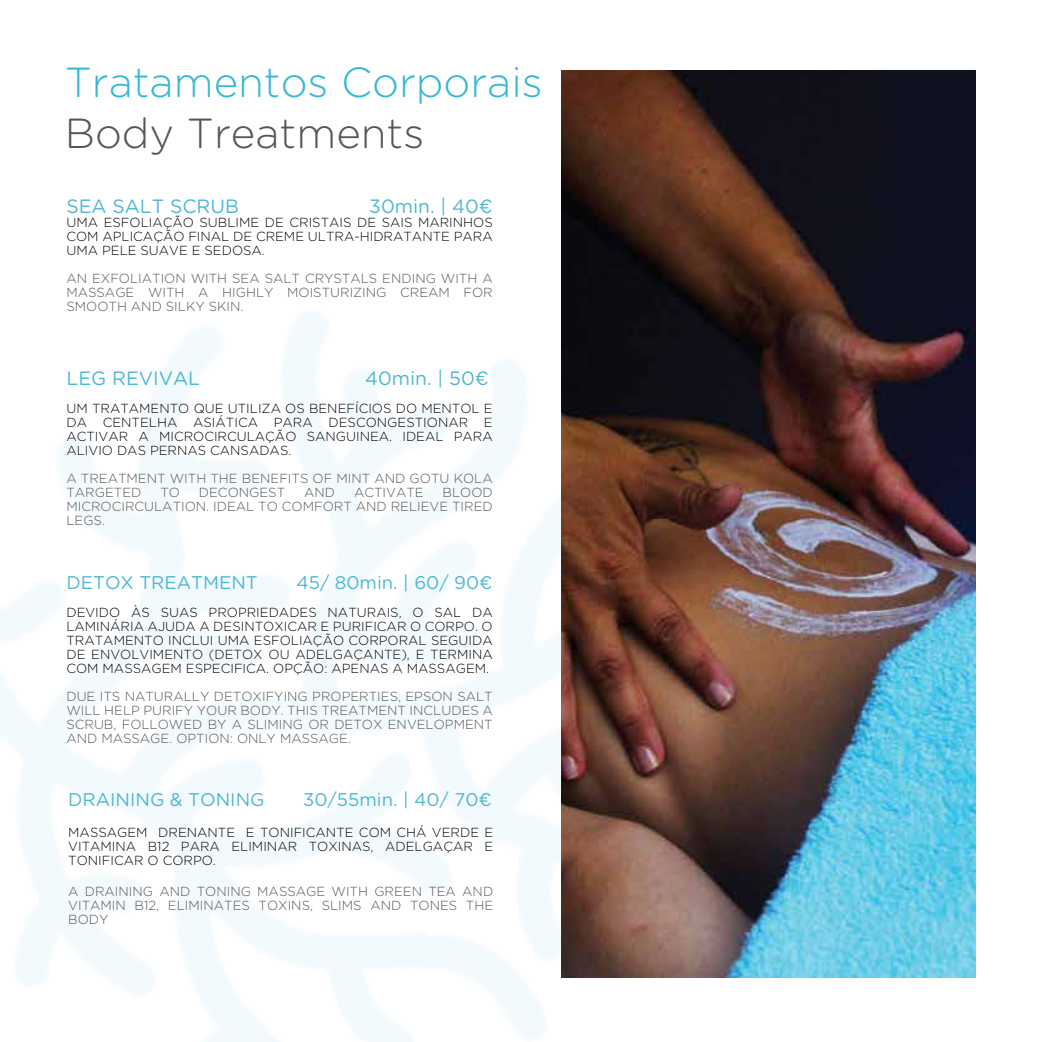
<style>
.page{position:relative;width:1042px;height:1042px;background:#fff}
.page>*{position:absolute;margin:0;border:0;box-sizing:border-box;transform-origin:0 0}
.t1{font:300 42px "Gotham Rounded";color:#36b9d4}
.t2{font:300 42px "Gotham Rounded";color:#575757}
.t3{font:19.25px "Gotham Rounded";color:#4db7d1}
.t4{font:18.38px "Gotham Rounded";color:#4db7d1}
.t5{font:300 13.12px/14px "Gotham Rounded";color:#040404;text-align:justify}
.t6{font:300 13.12px/14px "Gotham Rounded";color:#575757;text-align:justify}
</style>
<div class="page">
<img style="left:0;top:305px;width:713px;height:737px">
<img style="left:562px;top:71px;width:413px;height:906px">
<h1 class="t1" style="left:65px;top:55px;width:479px">Tratamentos Corporais</h1>
<h1 class="t2" style="left:65px;top:105px;width:361px">Body Treatments</h1>
<h2 class="t3" style="left:66px;top:193px;width:174px">SEA SALT SCRUB</h2>
<h2 class="t3" style="left:369px;top:193px;width:125px">30min. | 40€</h2>
<p class="t5" style="left:66px;top:215px;width:428px">UMA ESFOLIAÇÃO SUBLIME DE CRISTAIS DE SAIS MARINHOS COM APLICAÇÃO FINAL DE CREME ULTRA-HIDRATANTE PARA UMA PELE SUAVE E SEDOSA.</p>
<p class="t6" style="left:66px;top:271px;width:428px">AN EXFOLIATION WITH SEA SALT CRYSTALS ENDING WITH A MASSAGE WITH A HIGHLY MOISTURIZING CREAM FOR SMOOTH AND SILKY SKIN.</p>
<h2 class="t3" style="left:66px;top:365px;width:135px">LEG REVIVAL</h2>
<h2 class="t3" style="left:365px;top:365px;width:125px">40min. | 50€</h2>
<p class="t5" style="left:66px;top:401px;width:428px">UM TRATAMENTO QUE UTILIZA OS BENEFÍCIOS DO MENTOL E DA CENTELHA ASIÁTICA PARA DESCONGESTIONAR E ACTIVAR A MICROCIRCULAÇÃO SANGUINEA. IDEAL PARA ALIVIO DAS PERNAS CANSADAS.</p>
<p class="t6" style="left:66px;top:471px;width:428px">A TREATMENT WITH THE BENEFITS OF MINT AND GOTU KOLA<br>TARGETED</p>
<p class="t6" style="left:66px;top:485px;width:428px;text-indent:376px">BLOOD MICROCIRCULATION. IDEAL TO COMFORT AND RELIEVE TIRED LEGS.</p>
<p class="t6" style="left:160px;top:485px;width:21px">TO</p>
<p class="t6" style="left:199px;top:485px;width:88px">DECONGEST</p>
<p class="t6" style="left:304px;top:485px;width:33px">AND</p>
<p class="t6" style="left:354px;top:485px;width:71px">ACTIVATE</p>
<h3 class="t4" style="left:66px;top:570px;width:193px">DETOX TREATMENT</h3>
<h3 class="t4" style="left:296px;top:570px;width:197px">45/ 80min. | 60/ 90€</h3>
<p class="t5" style="left:66px;top:605px;width:428px">DEVIDO ÀS SUAS PROPRIEDADES NATURAIS, O SAL DA LAMINÁRIA AJUDA A DESINTOXICAR E PURIFICAR O CORPO. O TRATAMENTO INCLUI UMA ESFOLIAÇÃO CORPORAL SEGUIDA DE ENVOLVIMENTO (DETOX OU ADELGAÇANTE), E TERMINA COM MASSAGEM ESPECIFICA. OPÇÃO: APENAS A MASSAGEM.</p>
<p class="t6" style="left:66px;top:689px;width:428px">DUE ITS NATURALLY DETOXIFYING PROPERTIES, EPSON SALT WILL HELP PURIFY YOUR BODY. THIS TREATMENT INCLUDES A SCRUB, FOLLOWED BY A SLIMING OR DETOX ENVELOPMENT AND MASSAGE. OPTION: ONLY MASSAGE.</p>
<h3 class="t4" style="left:68px;top:787px;width:198px">DRAINING &amp; TONING</h3>
<h3 class="t4" style="left:303px;top:787px;width:190px">30/55min. | 40/ 70€</h3>
<p class="t5" style="left:68px;top:825px;width:426px">MASSAGEM DRENANTE E TONIFICANTE COM CHÁ VERDE E VITAMINA B12 PARA ELIMINAR TOXINAS, ADELGAÇAR E TONIFICAR O CORPO.</p>
<p class="t6" style="left:68px;top:883px;width:426px">A DRAINING AND TONING MASSAGE WITH GREEN TEA AND VITAMIN B12, ELIMINATES TOXINS, SLIMS AND TONES THE BODY</p>
</div>
